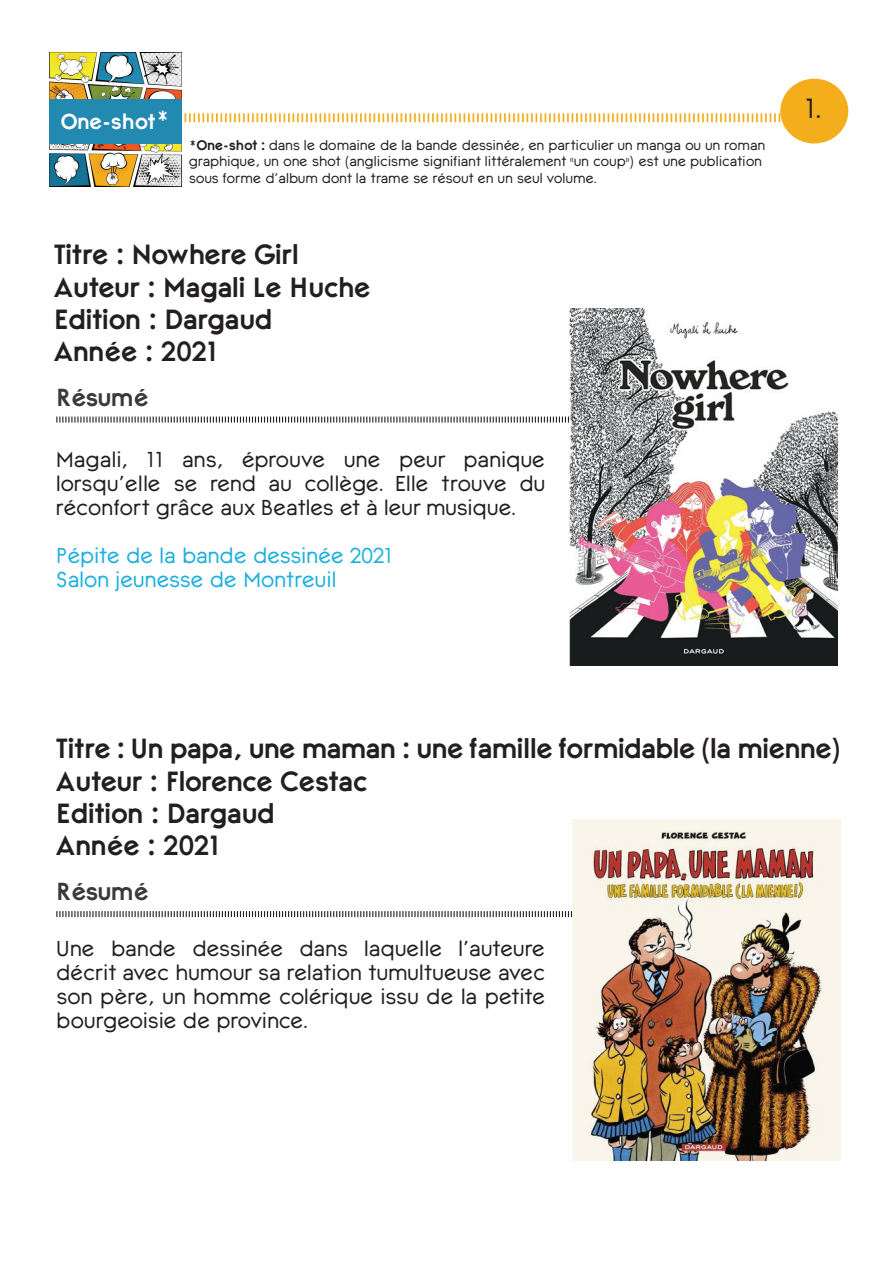
<style>
.page{position:relative;width:893px;height:1263px;background:#fff}
.page>*{position:absolute;margin:0;border:0;box-sizing:border-box;transform-origin:0 0}
.t1{font:700 27px/32.4px "Berline";letter-spacing:-.015em;color:#231f20}
.t2{font:27px "Berline";color:#231f20}
.t3{font:700 24px "Berline";color:#393a39}
.t4{font:21px/24px "Berline";letter-spacing:-.01em;color:#231f20;text-align:justify}
.t5{font:21px/24px "Berline";letter-spacing:-.01em;color:#1fb0dd}
.t6{font:700 21px "Berline";color:#fff}
.t7{font:13.5px/16.2px "Berline";letter-spacing:-.015em;color:#231f20}
.s1{font-weight:400;font-size:25.5px}
.s2{font-weight:700}
</style>
<div class="page">
<div style="left:780px;top:79px;width:68px;height:65px;background:#f4ad1b;border-radius:50%"></div>
<svg style="left:184px;top:113px;width:596px;height:9px"></svg>
<svg style="left:56px;top:417px;width:514px;height:6px"></svg>
<img style="left:570px;top:308px;width:267px;height:358px">
<svg style="left:56px;top:911px;width:516px;height:6px"></svg>
<img style="left:572px;top:820px;width:268px;height:341px">
<img style="left:49px;top:52px;width:132px;height:134px">
<div style="left:49px;top:99px;width:133px;height:45px;background:#2289b1"></div>
<p class="t6" style="left:61px;top:109px;width:111px">One-shot<span class="s1">*</span></p>
<p class="t7" style="left:189px;top:137px;width:578px">*<span class="s2">One-shot :</span> dans le domaine de la bande dessinée, en particulier un manga ou un roman graphique, un one shot (anglicisme signifiant littéralement <sup>«</sup>un coup<sup>»</sup>) est une publication sous forme d’album dont la trame se résout en un seul volume.</p>
<p class="t1" style="left:54px;top:238px;width:318px">Titre : Nowhere Girl<br>Auteur : Magali Le Huche<br>Edition : Dargaud<br>Année : 2021</p>
<p class="t3" style="left:56px;top:383px;width:93px">Résumé</p>
<p class="t4" style="left:56px;top:447px;width:491px">Magali, 11 ans, éprouve une peur panique lorsqu’elle se rend au collège. Elle trouve du réconfort grâce aux Beatles et à leur musique.</p>
<p class="t5" style="left:56px;top:543px;width:338px">Pépite de la bande dessinée 2021<br>Salon jeunesse de Montreuil</p>
<p class="t2" style="left:805px;top:93px;width:17px">1.</p>
<p class="t1" style="left:56px;top:732px;width:786px">Titre : Un papa, une maman : une famille formidable (la mienne)<br>Auteur : Florence Cestac<br>Edition : Dargaud<br>Année : 2021</p>
<p class="t3" style="left:56px;top:877px;width:93px">Résumé</p>
<p class="t4" style="left:56px;top:936px;width:491px">Une bande dessinée dans laquelle l’auteure décrit avec humour sa relation tumultueuse avec son père, un homme colérique issu de la petite bourgeoisie de province.</p>
</div>
